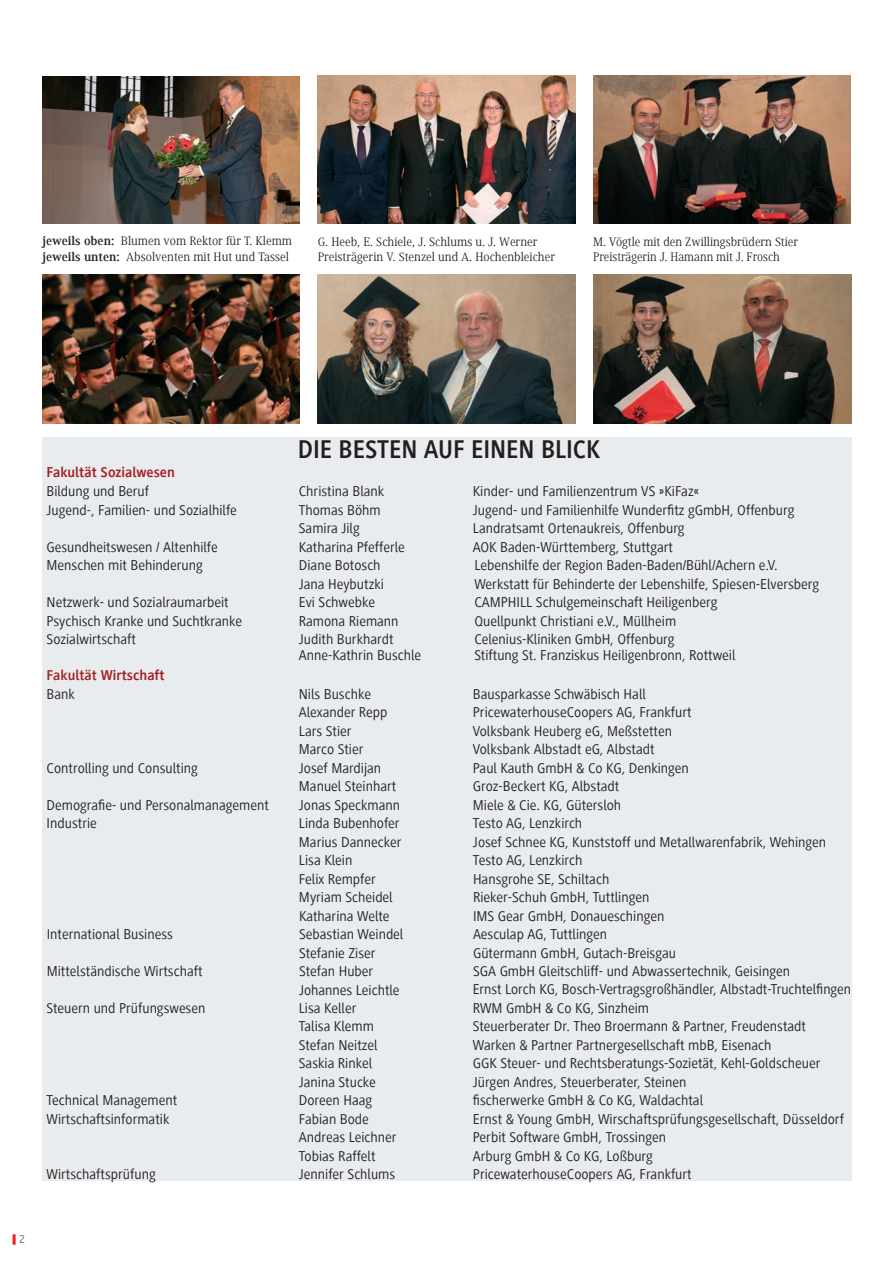
<style>
.page{position:relative;width:893px;height:1263px;background:#fff}
.page>*{position:absolute;margin:0;border:0;box-sizing:border-box;transform-origin:0 0}
.t1{font:700 26.4px "Generis Sans Com";color:#231f20;scale:.94 1}
.t2{font:14.7px "Generis Sans Com";color:#231f20}
.t3{font:700 14.7px/18.9px "Generis Sans Com";color:#a61c1f}
.t4{font:12.75px "Generis Serif Com";color:#231f20}
.t5{font:12.6px/15.8px "Generis Serif Com";color:#231f20}
.t6{font:500 12px "Generis Sans Com";color:#6f818a}
.s1{font-weight:700}
.s2{color:#a82523}
.s3{font-weight:400;color:#231f20}
</style>
<div class="page">
<div style="left:42px;top:437px;width:810px;height:744px;background:#e9ecef"></div>
<svg style="left:13px;top:1234px;width:3px;height:11px"></svg>
<img style="left:42px;top:76px;width:258px;height:148px">
<img style="left:43px;top:274px;width:257px;height:149px">
<img style="left:318px;top:76px;width:257px;height:147px">
<img style="left:593px;top:76px;width:257px;height:147px">
<img style="left:593px;top:275px;width:259px;height:148px">
<img style="left:318px;top:275px;width:257px;height:148px">
<p class="t5" style="left:42px;top:233px;width:251px"><span class="s1">jeweils oben:</span> Blumen vom Rektor für T. Klemm <span class="s1">jeweils unten:</span> Absolventen mit Hut und Tassel</p>
<p class="t5" style="left:593px;top:234px;width:207px">M. Vögtle mit den Zwillingsbrüdern Stier</p>
<p class="t5" style="left:318px;top:234px;width:239px;line-height:15.3px">G. Heeb, E. Schiele, J. Schlums u. J. Werner<br>Preisträgerin V. Stenzel und A. Hochenbleicher</p>
<p class="t4" style="left:593px;top:250px;width:188px">Preisträgerin J. Hamann mit J. Frosch</p>
<p class="t6" style="left:19px;top:1232px;width:7px">2</p>
<h1 class="t1" style="left:298px;top:435px;width:323px">DIE BESTEN AUF EINEN BLICK</h1>
<p class="t3" style="left:46px;top:463px;width:130px">Fakultät Sozialwesen</p>
<p class="t2" style="left:46px;top:483px;width:104px">Bildung und Beruf</p>
<p class="t2" style="left:299px;top:483px;width:87px">Christina Blank</p>
<p class="t2" style="left:473px;top:483px;width:228px">Kinder- und Familienzentrum VS »KiFaz«</p>
<p class="t2" style="left:47px;top:502px;width:192px">Jugend-, Familien- und Sozialhilfe</p>
<p class="t2" style="left:299px;top:502px;width:83px">Thomas Böhm</p>
<p class="t2" style="left:473px;top:502px;width:323px">Jugend- und Familienhilfe Wunderfitz gGmbH, Offenburg</p>
<p class="t2" style="left:299px;top:520px;width:62px">Samira Jilg</p>
<p class="t2" style="left:473px;top:520px;width:213px">Landratsamt Ortenaukreis, Offenburg</p>
<p class="t2" style="left:47px;top:539px;width:173px">Gesundheitswesen / Altenhilfe</p>
<p class="t2" style="left:299px;top:539px;width:108px">Katharina Pfefferle</p>
<p class="t2" style="left:473px;top:539px;width:202px">AOK Baden-Württemberg, Stuttgart</p>
<p class="t2" style="left:47px;top:557px;width:158px">Menschen mit Behinderung</p>
<p class="t2" style="left:299px;top:557px;width:83px">Diane Botosch</p>
<p class="t2" style="left:474px;top:557px;width:305px">Lebenshilfe der Region Baden-Baden/Bühl/Achern e.V.</p>
<p class="t2" style="left:299px;top:576px;width:87px">Jana Heybutzki</p>
<p class="t2" style="left:474px;top:576px;width:346px">Werkstatt für Behinderte der Lebenshilfe, Spiesen-Elversberg</p>
<p class="t2" style="left:47px;top:594px;width:184px">Netzwerk- und Sozialraumarbeit</p>
<p class="t2" style="left:299px;top:594px;width:78px">Evi Schwebke</p>
<p class="t2" style="left:474px;top:594px;width:244px">CAMPHILL Schulgemeinschaft Heiligenberg</p>
<p class="t2" style="left:47px;top:613px;width:197px">Psychisch Kranke und Suchtkranke</p>
<p class="t2" style="left:299px;top:613px;width:101px">Ramona Riemann</p>
<p class="t2" style="left:474px;top:613px;width:203px">Quellpunkt Christiani e.V., Müllheim</p>
<p class="t2" style="left:47px;top:631px;width:91px">Sozialwirtschaft</p>
<p class="t2" style="left:299px;top:631px;width:96px">Judith Burkhardt</p>
<p class="t2" style="left:474px;top:631px;width:202px">Celenius-Kliniken GmbH, Offenburg</p>
<p class="t2" style="left:299px;top:647px;width:124px">Anne-Kathrin Buschle</p>
<p class="t2" style="left:474px;top:647px;width:263px">Stiftung St. Franziskus Heiligenbronn, Rottweil</p>
<p class="t3" style="left:47px;top:666px;width:120px"><span class="s2">Fakultät</span> Wirtschaft<br><span class="s3">Bank</span></p>
<p class="t2" style="left:299px;top:686px;width:74px">Nils Buschke</p>
<p class="t2" style="left:473px;top:686px;width:175px">Bausparkasse Schwäbisch Hall</p>
<p class="t2" style="left:299px;top:704px;width:90px">Alexander Repp</p>
<p class="t2" style="left:473px;top:704px;width:220px">PricewaterhouseCoopers AG, Frankfurt</p>
<p class="t2" style="left:299px;top:723px;width:54px">Lars Stier</p>
<p class="t2" style="left:473px;top:723px;width:201px">Volksbank Heuberg eG, Meßstetten</p>
<p class="t2" style="left:299px;top:741px;width:66px">Marco Stier</p>
<p class="t2" style="left:473px;top:741px;width:183px">Volksbank Albstadt eG, Albstadt</p>
<p class="t2" style="left:47px;top:760px;width:153px">Controlling und Consulting</p>
<p class="t2" style="left:299px;top:760px;width:84px">Josef Mardijan</p>
<p class="t2" style="left:473px;top:760px;width:218px">Paul Kauth GmbH &amp; Co KG, Denkingen</p>
<p class="t2" style="left:299px;top:778px;width:99px">Manuel Steinhart</p>
<p class="t2" style="left:473px;top:778px;width:148px">Groz-Beckert KG, Albstadt</p>
<p class="t2" style="left:47px;top:797px;width:224px">Demografie- und Personalmanagement</p>
<p class="t2" style="left:299px;top:797px;width:103px">Jonas Speckmann</p>
<p class="t2" style="left:473px;top:797px;width:150px">Miele &amp; Cie. KG, Gütersloh</p>
<p class="t2" style="left:47px;top:815px;width:52px">Industrie</p>
<p class="t2" style="left:299px;top:815px;width:102px">Linda Bubenhofer</p>
<p class="t2" style="left:473px;top:815px;width:111px">Testo AG, Lenzkirch</p>
<p class="t2" style="left:299px;top:834px;width:104px">Marius Dannecker</p>
<p class="t2" style="left:473px;top:834px;width:355px">Josef Schnee KG, Kunststoff und Metallwarenfabrik, Wehingen</p>
<p class="t2" style="left:299px;top:852px;width:55px">Lisa Klein</p>
<p class="t2" style="left:473px;top:852px;width:111px">Testo AG, Lenzkirch</p>
<p class="t2" style="left:299px;top:871px;width:78px">Felix Rempfer</p>
<p class="t2" style="left:473px;top:871px;width:138px">Hansgrohe SE, Schiltach</p>
<p class="t2" style="left:299px;top:889px;width:95px">Myriam Scheidel</p>
<p class="t2" style="left:473px;top:889px;width:178px">Rieker-Schuh GmbH, Tuttlingen</p>
<p class="t2" style="left:299px;top:908px;width:92px">Katharina Welte</p>
<p class="t2" style="left:473px;top:908px;width:193px">IMS Gear GmbH, Donaueschingen</p>
<p class="t2" style="left:47px;top:926px;width:128px">International Business</p>
<p class="t2" style="left:299px;top:926px;width:106px">Sebastian Weindel</p>
<p class="t2" style="left:473px;top:926px;width:136px">Aesculap AG, Tuttlingen</p>
<p class="t2" style="left:299px;top:945px;width:78px">Stefanie Ziser</p>
<p class="t2" style="left:473px;top:945px;width:205px">Gütermann GmbH, Gutach-Breisgau</p>
<p class="t2" style="left:47px;top:963px;width:157px">Mittelständische Wirtschaft</p>
<p class="t2" style="left:299px;top:963px;width:76px">Stefan Huber</p>
<p class="t2" style="left:473px;top:963px;width:318px">SGA GmbH Gleitschliff- und Abwassertechnik, Geisingen</p>
<p class="t2" style="left:299px;top:981px;width:102px">Johannes Leichtle</p>
<p class="t2" style="left:473px;top:981px;width:380px">Ernst Lorch KG, Bosch-Vertragsgroßhändler, Albstadt-Truchtelfingen</p>
<p class="t2" style="left:46px;top:1000px;width:160px">Steuern und Prüfungswesen</p>
<p class="t2" style="left:299px;top:1000px;width:59px">Lisa Keller</p>
<p class="t2" style="left:473px;top:1000px;width:178px">RWM GmbH &amp; Co KG, Sinzheim</p>
<p class="t2" style="left:299px;top:1018px;width:77px">Talisa Klemm</p>
<p class="t2" style="left:473px;top:1018px;width:335px">Steuerberater Dr. Theo Broermann &amp; Partner, Freudenstadt</p>
<p class="t2" style="left:299px;top:1037px;width:80px">Stefan Neitzel</p>
<p class="t2" style="left:473px;top:1037px;width:300px">Warken &amp; Partner Partnergesellschaft mbB, Eisenach</p>
<p class="t2" style="left:299px;top:1055px;width:75px">Saskia Rinkel</p>
<p class="t2" style="left:473px;top:1055px;width:349px">GGK Steuer- und Rechtsberatungs-Sozietät, Kehl-Goldscheuer</p>
<p class="t2" style="left:299px;top:1074px;width:79px">Janina Stucke</p>
<p class="t2" style="left:473px;top:1074px;width:215px">Jürgen Andres, Steuerberater, Steinen</p>
<p class="t2" style="left:47px;top:1092px;width:132px">Technical Management</p>
<p class="t2" style="left:299px;top:1092px;width:75px">Doreen Haag</p>
<p class="t2" style="left:473px;top:1092px;width:232px">fischerwerke GmbH &amp; Co KG, Waldachtal</p>
<p class="t2" style="left:47px;top:1111px;width:124px">Wirtschaftsinformatik</p>
<p class="t2" style="left:299px;top:1111px;width:72px">Fabian Bode</p>
<p class="t2" style="left:473px;top:1111px;width:373px">Ernst &amp; Young GmbH, Wirschaftsprüfungsgesellschaft, Düsseldorf</p>
<p class="t2" style="left:299px;top:1129px;width:99px">Andreas Leichner</p>
<p class="t2" style="left:473px;top:1129px;width:195px">Perbit Software GmbH, Trossingen</p>
<p class="t2" style="left:299px;top:1148px;width:78px">Tobias Raffelt</p>
<p class="t2" style="left:473px;top:1148px;width:181px">Arburg GmbH &amp; Co KG, Loßburg</p>
<p class="t2" style="left:47px;top:1166px;width:111px">Wirtschaftsprüfung</p>
<p class="t2" style="left:299px;top:1166px;width:98px">Jennifer Schlums</p>
<p class="t2" style="left:473px;top:1166px;width:220px">PricewaterhouseCoopers AG, Frankfurt</p>
</div>
